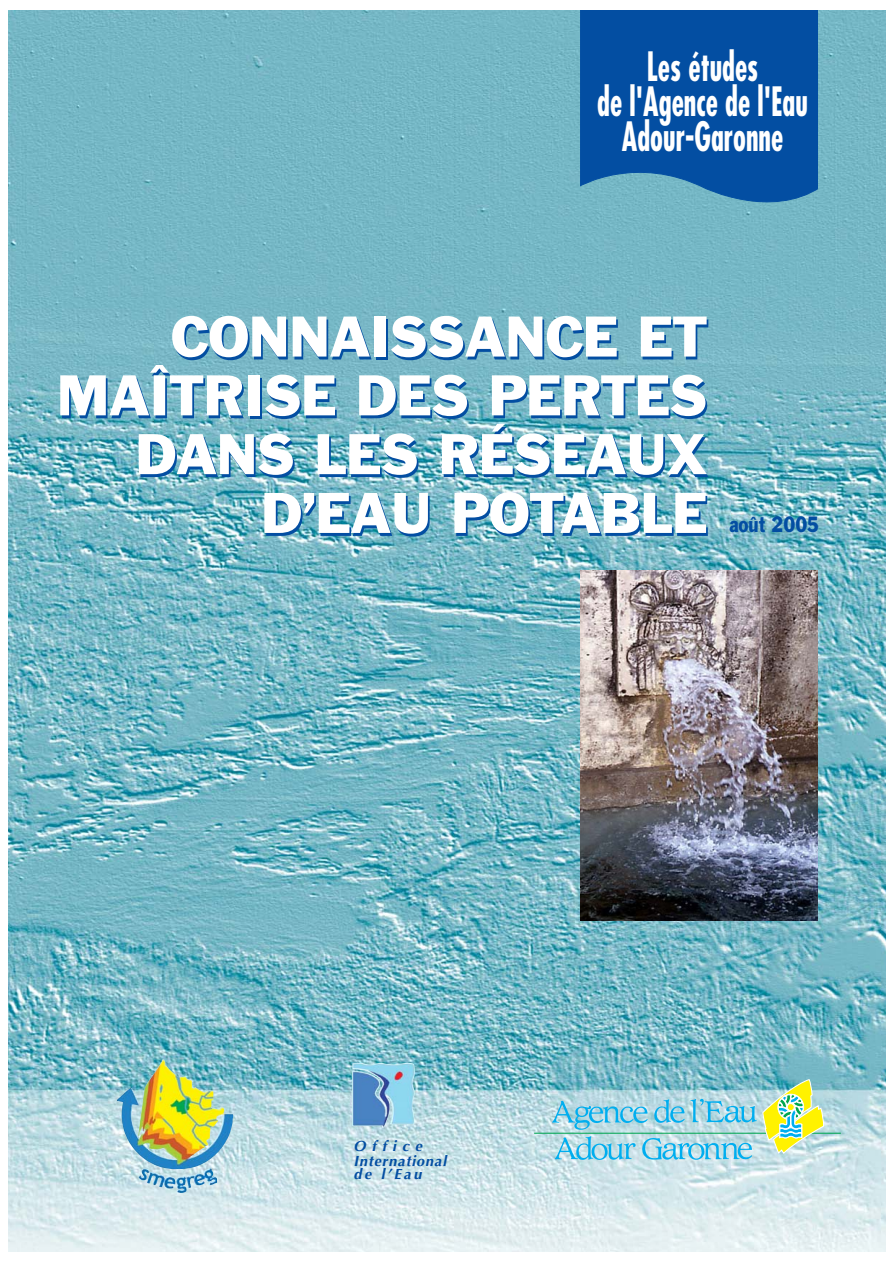
<style>
.page{position:relative;width:893px;height:1263px;background:#fff}
.page>*{position:absolute;margin:0;border:0;box-sizing:border-box;transform-origin:0 0}
.t1{font:52.95px/58.8px "Franklin Gothic";letter-spacing:-.015em;color:#fff;text-align:right}
.t2{font:700 condensed 39.45px/34.8px "Futura";color:#fff;text-align:center;scale:.75 1}
.t3{font:20.55px "Franklin Gothic";color:#034ea2;scale:.8 1}
.t4{font:italic 700 14.7px/14.7px "Optima";letter-spacing:.055em;color:#034ea2}
</style>
<div class="page">
<img style="left:9px;top:11px;width:876px;height:1240px">
<svg style="left:580px;top:11px;width:237px;height:209px;fill:#034ea2"></svg>
<img style="left:580px;top:570px;width:237px;height:350px">
<hr style="left:534px;top:1133px;width:233px;height:1px;background:#00a650">
<hr style="left:810px;top:1133px;width:30px;height:1px;background:#00a650">
<svg style="left:552px;top:1080px;width:271px;height:80px"></svg>
<img style="left:116px;top:1059px;width:117px;height:134px">
<img style="left:352px;top:1061px;width:63px;height:66px">
<p class="t2" style="left:597px;top:53px;width:282px">Les études<br>de l'Agence de l'Eau<br>Adour-Garonne</p>
<p class="t1" style="left:57px;top:311px;width:652px">CONNAISSANCE ET<br>MAÎTRISE DES PERTES<br>DANS LES RÉSEAUX<br>D’EAU POTABLE</p>
<p class="t3" style="left:729px;top:516px;width:114px">août 2005</p>
<p class="t4" style="left:353px;top:1140px;width:95px">Office<br>International</p>
<p class="t4" style="left:353px;top:1168px;width:70px">de l’Eau</p>
</div>
